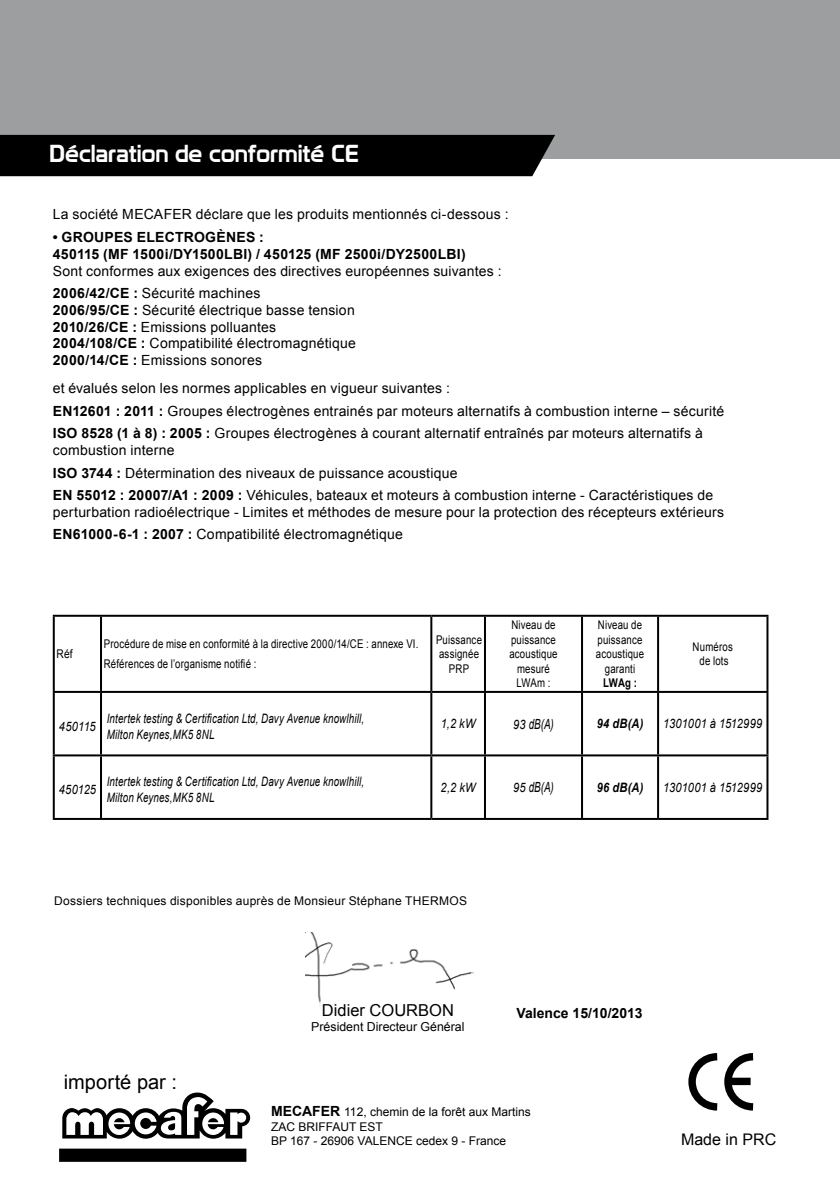
<style>
.page{position:relative;width:840px;height:1191px;background:#fff}
.page>*{position:absolute;margin:0;border:0;box-sizing:border-box;transform-origin:0 0}
.t1{font:24px "Prototype";letter-spacing:-.005em;color:#fff}
.t2{font:20px "Arial";color:#000}
.t3{font:16.4px "Arial";color:#000}
.t4{font:16px "Arial";color:#000}
.t5{font:14px/22.4px "Arial";letter-spacing:.015em;color:#000}
.t6{font:700 14px/16.8px "Arial";letter-spacing:.015em;color:#000}
.t7{font:italic 14px "Arial";color:#000;scale:.7 1}
.t8{font:italic 13px/15.6px "Arial";letter-spacing:.015em;color:#000;scale:.75 1}
.t9{font:italic 13px "Arial";letter-spacing:.015em;color:#000;scale:.85 1}
.t10{font:italic 700 13px "Arial";letter-spacing:.035em;color:#000;scale:.85 1}
.t11{font:12.4px "Arial";color:#000}
.t12{font:12px/14.4px "Arial";letter-spacing:.02em;color:#000;text-align:center;scale:.8 1}
.t13{font:12px/14.4px "Arial";color:#000}
.t14{font:12px "Arial";letter-spacing:.02em;color:#000}
.t15{font:700 12px "Arial";color:#000;scale:.8 1}
.t16{font:12px "Arial";letter-spacing:.02em;color:#000;scale:.85 1}
.s1{font-weight:700}
.s2{font-size:13px}
.s3{font-weight:700;font-size:14px}
</style>
<div class="page">
<div style="left:0;top:0;width:839px;height:159px;background:#9c9e9f"></div>
<svg style="left:62px;top:1092px;width:188px;height:46px"></svg>
<div style="left:60px;top:1149px;width:185px;height:11px;background:#000"></div>
<div style="left:59px;top:1148px;width:187px;height:13px;border:2px solid #000"></div>
<div style="left:0;top:135px;width:555px;height:41px;background:#000"></div>
<svg style="left:688px;top:1053px;width:66px;height:58px"></svg>
<div style="left:729px;top:1077px;width:21px;height:8px;background:#000"></div>
<img style="left:305px;top:932px;width:169px;height:74px">
<hr style="left:53px;top:615px;width:48px;height:2px;background:#000">
<hr style="left:53px;top:617px;width:2px;height:74px;background:#000">
<hr style="left:101px;top:615px;width:330px;height:2px;background:#000">
<hr style="left:100px;top:617px;width:2px;height:74px;background:#000">
<hr style="left:431px;top:615px;width:53px;height:2px;background:#000">
<hr style="left:430px;top:617px;width:2px;height:74px;background:#000">
<hr style="left:484px;top:615px;width:97px;height:2px;background:#000">
<hr style="left:483px;top:617px;width:2px;height:74px;background:#000">
<hr style="left:581px;top:615px;width:76px;height:2px;background:#000">
<hr style="left:580px;top:617px;width:2px;height:74px;background:#000">
<hr style="left:657px;top:615px;width:111px;height:2px;background:#000">
<hr style="left:656px;top:617px;width:2px;height:74px;background:#000">
<hr style="left:766px;top:617px;width:2px;height:74px;background:#000">
<hr style="left:53px;top:691px;width:48px;height:2px;background:#000">
<hr style="left:53px;top:693px;width:2px;height:61px;background:#000">
<hr style="left:101px;top:691px;width:330px;height:2px;background:#000">
<hr style="left:100px;top:693px;width:2px;height:61px;background:#000">
<hr style="left:431px;top:691px;width:53px;height:2px;background:#000">
<hr style="left:430px;top:693px;width:2px;height:61px;background:#000">
<hr style="left:484px;top:691px;width:97px;height:2px;background:#000">
<hr style="left:483px;top:693px;width:2px;height:61px;background:#000">
<hr style="left:581px;top:691px;width:76px;height:2px;background:#000">
<hr style="left:580px;top:693px;width:2px;height:61px;background:#000">
<hr style="left:657px;top:691px;width:111px;height:2px;background:#000">
<hr style="left:656px;top:693px;width:2px;height:61px;background:#000">
<hr style="left:766px;top:693px;width:2px;height:61px;background:#000">
<hr style="left:53px;top:754px;width:48px;height:2px;background:#000">
<hr style="left:53px;top:756px;width:2px;height:62px;background:#000">
<hr style="left:101px;top:754px;width:330px;height:2px;background:#000">
<hr style="left:100px;top:756px;width:2px;height:62px;background:#000">
<hr style="left:431px;top:754px;width:53px;height:2px;background:#000">
<hr style="left:430px;top:756px;width:2px;height:62px;background:#000">
<hr style="left:484px;top:754px;width:97px;height:2px;background:#000">
<hr style="left:483px;top:756px;width:2px;height:62px;background:#000">
<hr style="left:581px;top:754px;width:76px;height:2px;background:#000">
<hr style="left:580px;top:756px;width:2px;height:62px;background:#000">
<hr style="left:657px;top:754px;width:111px;height:2px;background:#000">
<hr style="left:656px;top:756px;width:2px;height:62px;background:#000">
<hr style="left:766px;top:756px;width:2px;height:62px;background:#000">
<hr style="left:53px;top:818px;width:48px;height:2px;background:#000">
<hr style="left:101px;top:818px;width:330px;height:2px;background:#000">
<hr style="left:431px;top:818px;width:53px;height:2px;background:#000">
<hr style="left:484px;top:818px;width:97px;height:2px;background:#000">
<hr style="left:581px;top:818px;width:76px;height:2px;background:#000">
<hr style="left:657px;top:818px;width:111px;height:2px;background:#000">
<h1 class="t1" style="left:50px;top:139px;width:310px">Déclaration de conformité CE</h1>
<p class="t5" style="left:53px;top:203px;width:92px">La société Mecafer</p>
<p class="t5" style="left:196px;top:203px;width:314px">déclare que les produits mentionnés ci-dessous :</p>
<p class="t6" style="left:53px;top:229px;width:414px">• GROUPES ELECTROGèNES :<br>450115 (MF 1500i/DY1500LBI) / 450125 (MF 2500i/DY2500LBI)</p>
<p class="t5" style="left:53px;top:259px;width:450px">Sont conformes aux exigences des directives européennes suivantes :<br><span class="s1">2006/42/CE :</span> Sécurité machines</p>
<p class="t5" style="left:53px;top:302px;width:304px;line-height:16.8px"><span class="s1">2006/95/CE :</span> Sécurité électrique basse tension <span class="s1">2010/26/CE :</span> Emissions polluantes <span class="s1">2004/108/CE :</span> Compatibilité électromagnétique <span class="s1">2000/14/CE :</span> Emissions sonores</p>
<p class="t5" style="left:53px;top:377px;width:672px">et évalués selon les normes applicables en vigueur suivantes :<br><span class="s1">EN12601 : 2011 :</span> Groupes électrogènes entrainés par moteurs alternatifs à combustion interne – sécurité<br><span class="s1">ISO 8528 (1 à 8) : 2005 :</span> Groupes électrogènes à courant alternatif entraînés par moteurs alternatifs à</p>
<p class="t5" style="left:53px;top:439px;width:661px">combustion interne<br><span class="s1">ISO 3744 :</span> Détermination des niveaux de puissance acoustique<br><span class="s1">EN 55012 : 20007/A1 : 2009 :</span> Véhicules, bateaux et moteurs à combustion interne - Caractéristiques de</p>
<p class="t5" style="left:53px;top:501px;width:672px">perturbation radioélectrique - Limites et méthodes de mesure pour la protection des récepteurs extérieurs<br><span class="s1">EN61000-6-1 : 2007 :</span> Compatibilité électromagnétique</p>
<p class="t16" style="left:57px;top:646px;width:20px">Réf</p>
<p class="t12" style="left:104px;top:634px;width:394px;line-height:20px;text-align:left">Procédure de mise en conformité à la directive 2000/14/CE : annexe VI.<br>Références de l’organisme notifié :</p>
<p class="t12" style="left:436px;top:632px;width:59px">Puissance assignée<br>PRP</p>
<p class="t12" style="left:509px;top:618px;width:62px">Niveau de puissance acoustique mesuré<br>LWAm :</p>
<p class="t12" style="left:595px;top:618px;width:62px">Niveau de puissance acoustique garanti</p>
<p class="t15" style="left:603px;top:675px;width:44px">LWAg :</p>
<p class="t12" style="left:692px;top:639px;width:52px">Numéros de lots</p>
<p class="t9" style="left:59px;top:717px;width:45px">450115</p>
<p class="t8" style="left:107px;top:710px;width:345px">Intertek testing &amp; Certification Ltd, Davy Avenue knowlhill,<br>Milton Keynes,MK5 8NL</p>
<p class="t9" style="left:440px;top:715px;width:42px">1,2 kW</p>
<p class="t7" style="left:513px;top:715px;width:60px"><span class="s2">93</span> dB(A)</p>
<p class="t10" style="left:596px;top:715px;width:56px">94 dB(A)</p>
<p class="t9" style="left:662px;top:715px;width:118px">1301001 à 1512999</p>
<p class="t9" style="left:59px;top:781px;width:46px">450125</p>
<p class="t8" style="left:107px;top:774px;width:345px">Intertek testing &amp; Certification Ltd, Davy Avenue knowlhill,<br>Milton Keynes,MK5 8NL</p>
<p class="t9" style="left:440px;top:779px;width:43px">2,2 kW</p>
<p class="t7" style="left:513px;top:778px;width:60px"><span class="s2">95</span> dB(A)</p>
<p class="t10" style="left:596px;top:778px;width:56px">96 dB(A)</p>
<p class="t9" style="left:662px;top:779px;width:118px">1301001 à 1512999</p>
<p class="t14" style="left:54px;top:892px;width:414px">Dossiers techniques disponibles auprès de Monsieur Stéphane THERMOS</p>
<h2 class="t2" style="left:64px;top:1069px;width:115px">importé par :</h2>
<p class="t3" style="left:322px;top:999px;width:133px">Didier COURBON</p>
<p class="t6" style="left:516px;top:1005px;width:128px">Valence 15/10/2013</p>
<p class="t11" style="left:311px;top:1018px;width:155px">Président Directeur Général</p>
<p class="t13" style="left:271px;top:1105px;width:261px"><span class="s3">MECAFER</span> 112, chemin de la forêt aux Martins<br>ZAC BRIFFAUT EST<br>BP 167 - 26906 VALENCE cedex 9 - France</p>
<p class="t4" style="left:680px;top:1128px;width:97px">Made in PRC</p>
</div>
